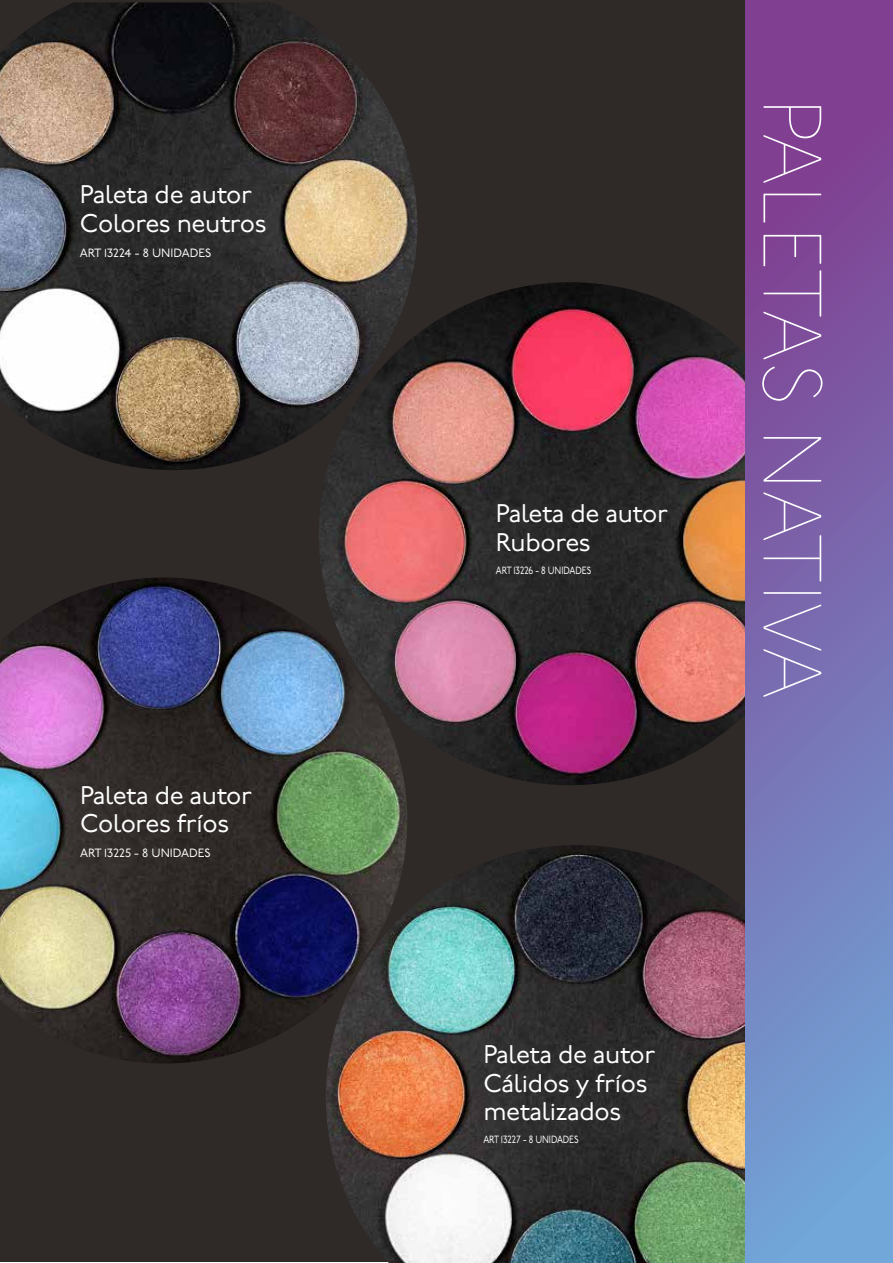
<style>
.page{position:relative;width:893px;height:1263px;background:#fff}
.page>*{position:absolute;margin:0;border:0;box-sizing:border-box;transform-origin:0 0}
.t1{font:100 82.5px "P22 Underground";color:#fff}
.t2{font:25.5px/28.3px "P22 Underground";letter-spacing:-.015em;color:#fff}
.t3{font:12px "P22 Underground";color:#fff}
.t4{font:10.5px "P22 Underground";letter-spacing:-.01em;color:#fff;scale:.85 1}
</style>
<div class="page">
<div style="left:0;top:0;width:763px;height:1261px;background:#2f2927"></div>
<img style="left:319px;top:282px;width:427px;height:503px">
<img style="left:0;top:577px;width:407px;height:486px">
<img style="left:326px;top:845px;width:420px;height:418px">
<img style="left:0;top:2px;width:417px;height:468px">
<div style="left:746px;top:0;width:147px;height:1263px;background:linear-gradient(to bottom,#823388,#71a8da)"></div>
<p class="t2" style="left:80px;top:182px;width:188px">Paleta de autor<br>Colores neutros</p>
<p class="t3" style="left:80px;top:246px;width:133px">ART 13224 - 8 UNIDADES</p>
<p class="t2" style="left:80px;top:782px;width:174px">Paleta de autor<br>Colores fríos</p>
<p class="t3" style="left:80px;top:846px;width:132px">ART 13225 - 8 UNIDADES</p>
<p class="t2" style="left:496px;top:501px;width:174px">Paleta de autor<br>Rubores</p>
<p class="t4" style="left:496px;top:564px;width:114px">ART 13226 - 8 UNIDADES</p>
<h1 class="t1" style="left:837px;top:98px;width:603px;rotate:90deg">PALETAS NATIVA</h1>
<p class="t2" style="left:483px;top:1041px;width:174px">Paleta de autor<br>Cálidos y fríos metalizados</p>
<p class="t4" style="left:483px;top:1133px;width:114px">ART 13227 - 8 UNIDADES</p>
</div>
